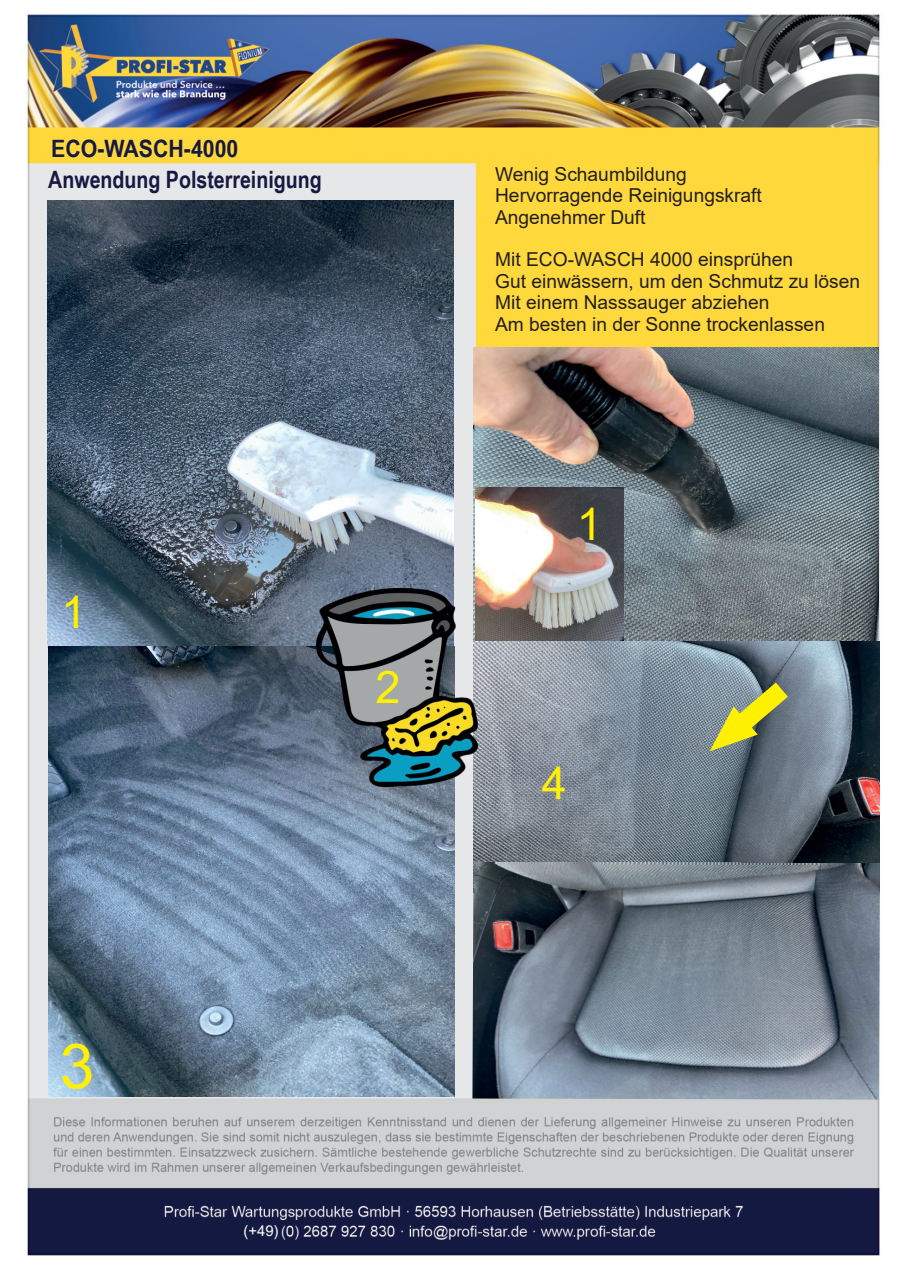
<style>
.page{position:relative;width:902px;height:1272px;background:#fff}
.page>*{position:absolute;margin:0;border:0;box-sizing:border-box;transform-origin:0 0}
.t1{font:62.25px "Arial";color:#fff101}
.t2{font:45px "Arial";color:#fff101}
.t3{font:700 23.85px/31px "Arial Narrow";color:#161941;scale:1.09 1}
.t4{font:19.2px/21.5px "Arial";color:#231f20}
.t5{font:14.85px "Arial";color:#fff}
</style>
<div class="page">
<img style="left:27px;top:14px;width:853px;height:1242px">
<img style="left:48px;top:201px;width:406px;height:894px">
<img style="left:474px;top:347px;width:404px;height:294px">
<img style="left:473px;top:641px;width:406px;height:220px">
<img style="left:472px;top:861px;width:407px;height:238px">
<img style="left:475px;top:488px;width:148px;height:153px">
<svg style="left:709px;top:682px;width:78px;height:69px;background:#9ca25c"></svg>
<div style="left:346px;top:134px;width:213px;height:20px;background:#ffd83d"></div>
<img style="left:316px;top:589px;width:161px;height:197px">
<div style="left:245px;top:1224px;width:30px;height:16px;background:#141a42"></div>
<div style="left:248px;top:1224px;width:30px;height:16px;background:#141a42"></div>
<p class="t3" style="left:48px;top:132px;width:252px">ECO-WASCH-4000<br>Anwendung Polsterreinigung</p>
<h2 class="t2" style="left:61px;top:581px;width:27px">1</h2>
<h2 class="t2" style="left:375px;top:656px;width:27px">2</h2>
<p class="t4" style="left:495px;top:163px;width:268px">Wenig Schaumbildung<br>Hervorragende Reinigungskraft<br>Angenehmer Duft</p>
<p class="t4" style="left:495px;top:249px;width:366px">Mit ECO-WASCH 4000 einsprühen<br>Gut einwässern, um den Schmutz zu lösen Mit einem Nasssauger abziehen<br>Am besten in der Sonne trockenlassen</p>
<h2 class="t2" style="left:576px;top:493px;width:27px">1</h2>
<h2 class="t2" style="left:542px;top:752px;width:27px">4</h2>
<h1 class="t1" style="left:60px;top:1023px;width:36px">3</h1>
<p class="t5" style="left:243px;top:1220px;width:37px">(+49)</p>
</div>
